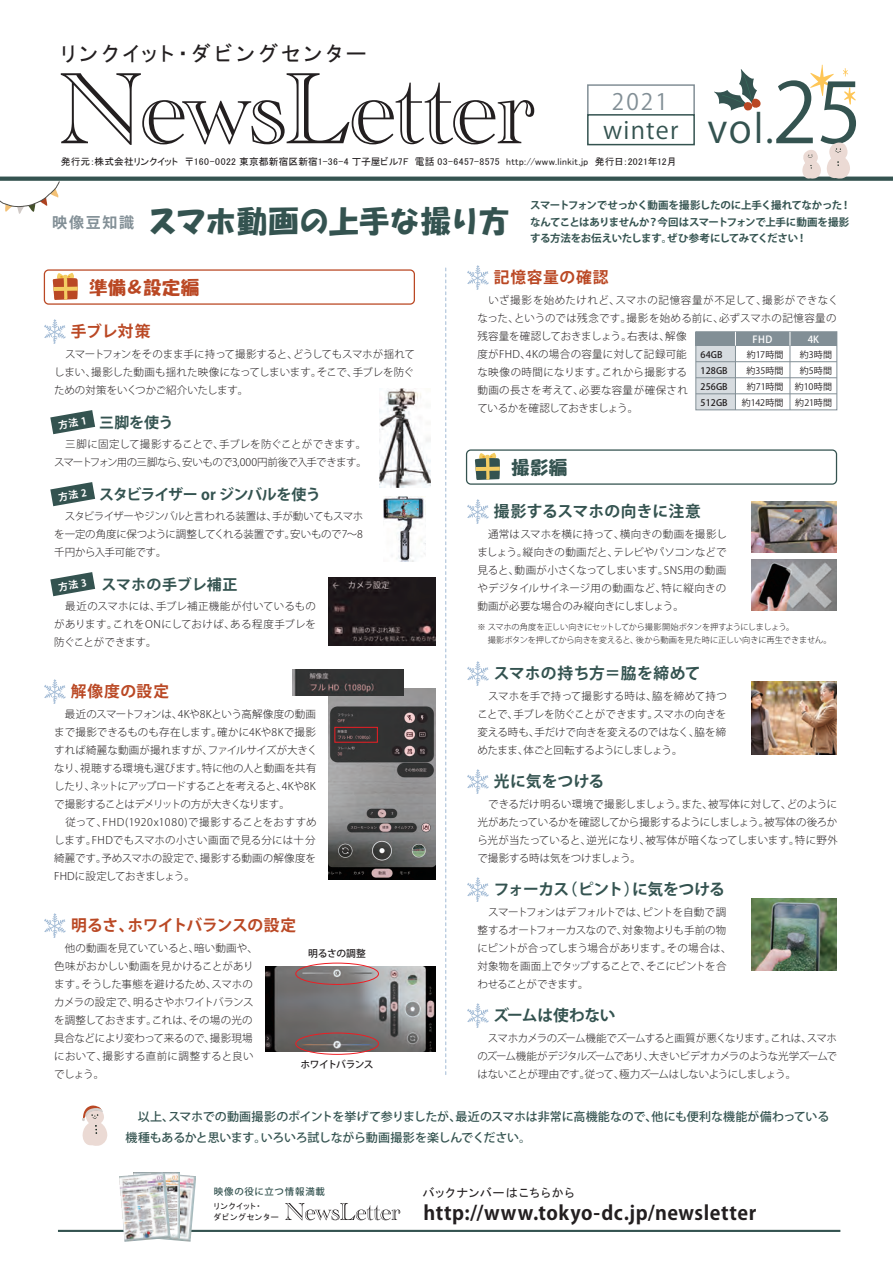
<style>
.page{position:relative;width:893px;height:1263px;background:#fff}
.page>*{position:absolute;margin:0;border:0;box-sizing:border-box;transform-origin:0 0}
.t1{font:39px "Koz Go Pro";color:#345350}
.t2{font:30px "HG Soei Kakupoptai";letter-spacing:.02em;color:#345350}
.t3{font:24px "Koz Go Pro";letter-spacing:.05em;color:#345350}
.t4{font:22.5px "Koz Go Pro";color:#828f96}
.t5{font:21px "MS P Gothic";letter-spacing:.18em;color:#231f20}
.t6{font:700 19.5px "Koz Go Pro";letter-spacing:.025em;color:#231f20}
.t7{font:18px "HG Soei Kakupoptai";color:#ba4824}
.t8{font:18px "HG Soei Kakupoptai";color:#345350}
.t9{font:700 15.75px "Koz Go Pro";letter-spacing:-.005em;color:#345350}
.t10{font:700 15.75px "Koz Go Pro";letter-spacing:.03em;color:#ba4824}
.t11{font:700 15.75px "Koz Go Pro";letter-spacing:-.03em;color:#ba4824}
.t12{font:700 15.75px "Koz Go Pro";letter-spacing:-.035em;color:#345350}
.t13{font:700 15.75px "Koz Go Pro";letter-spacing:.025em;color:#345350}
.t14{font:700 15px "Koz Go Pro";letter-spacing:-.055em;color:#345350}
.t15{font:700 15px "Koz Go Pro";letter-spacing:.01em;color:#345350}
.t16{font:700 15px "Koz Go Pro";letter-spacing:-.02em;color:#345350}
.t17{font:500 12px/21px "Koz Go Pro";letter-spacing:-.015em;color:#345350}
.t18{font:12px "MS P Gothic";letter-spacing:.095em;color:#231f20}
.t19{font:300 10.5px/18px "Koz Go Pro";letter-spacing:-.01em;color:#231f20;text-align:justify}
.t20{font:300 10.5px/18px "Koz Go Pro";letter-spacing:-.035em;color:#231f20}
.t21{font:300 10.5px/18px "Koz Go Pro";letter-spacing:.02em;color:#231f20}
.t22{font:700 10.5px/16.5px "Koz Go Pro";letter-spacing:-.04em;color:#345350}
.t23{font:9.75px "MS P Gothic";letter-spacing:.02em;color:#231f20}
.t24{font:500 9.75px "Koz Go Pro";letter-spacing:-.055em;color:#231f20}
.t25{font:500 9.75px "Koz Go Pro";color:#fff}
.t26{font:500 9.45px "Koz Go Pro";letter-spacing:.08em;color:#345350}
.t27{font:9px/16px "Koz Go Pro";letter-spacing:.01em;color:#231f20;text-align:center}
.t28{font:500 9px/16px "Koz Go Pro";letter-spacing:.01em;color:#231f20}
.t29{font:300 8.25px/12.8px "Koz Go Pro";letter-spacing:-.03em;color:#231f20}
.t30{font:8.25px/11.2px "MS P Gothic";letter-spacing:.11em;color:#231f20}
.s1{font-size:82.5px}
.s2{font-family:"Koz Go Pro";font-weight:700;font-size:15px;color:#828f96}
</style>
<div class="page">
<svg style="left:0;top:177px;width:893px;height:4px;background:#3e5b58"></svg>
<svg style="left:61px;top:73px;width:473px;height:72px"></svg>
<svg style="left:714px;top:69px;width:47px;height:42px"></svg>
<svg style="left:810px;top:65px;width:24px;height:31px"></svg>
<svg style="left:844px;top:87px;width:12px;height:18px"></svg>
<svg style="left:843px;top:68px;width:5px;height:9px"></svg>
<div style="left:587px;top:84px;width:108px;height:32px;border:2px solid #828f96"></div>
<div style="left:587px;top:114px;width:108px;height:31px;border:2px solid #345350"></div>
<div style="left:696px;top:333px;width:39px;height:77px;background:#d7dce0"></div>
<div style="left:696px;top:332px;width:141px;height:14px;background:#828f96"></div>
<svg style="left:53px;top:273px;width:25px;height:27px"></svg>
<svg style="left:475px;top:453px;width:25px;height:27px"></svg>
<svg style="left:82px;top:1105px;width:26px;height:41px"></svg>
<svg style="left:802px;top:142px;width:48px;height:37px"></svg>
<svg style="left:467px;top:265px;width:22px;height:25px"></svg>
<svg style="left:467px;top:499px;width:22px;height:25px"></svg>
<svg style="left:467px;top:661px;width:22px;height:25px"></svg>
<svg style="left:467px;top:769px;width:22px;height:25px"></svg>
<svg style="left:467px;top:877px;width:22px;height:25px"></svg>
<svg style="left:467px;top:1003px;width:22px;height:25px"></svg>
<svg style="left:44px;top:319px;width:22px;height:25px"></svg>
<svg style="left:44px;top:679px;width:22px;height:25px"></svg>
<svg style="left:44px;top:913px;width:22px;height:25px"></svg>
<svg style="left:445px;top:268px;width:1px;height:807px"></svg>
<img style="left:380px;top:388px;width:51px;height:100px">
<div style="left:695px;top:331px;width:142px;height:79px;border:1px solid #828f96"></div>
<hr style="left:735px;top:332px;width:1px;height:78px;background:#828f96">
<hr style="left:790px;top:332px;width:1px;height:78px;background:#828f96">
<svg style="left:735px;top:332px;width:1px;height:14px"></svg>
<svg style="left:790px;top:332px;width:1px;height:14px"></svg>
<hr style="left:696px;top:361px;width:141px;height:1px;background:#828f96">
<hr style="left:696px;top:377px;width:141px;height:1px;background:#828f96">
<hr style="left:696px;top:393px;width:141px;height:1px;background:#828f96">
<img style="left:752px;top:502px;width:85px;height:51px">
<img style="left:752px;top:559px;width:85px;height:51px">
<img style="left:752px;top:682px;width:85px;height:72px">
<hr style="left:58px;top:1230px;width:782px;height:2px;background:#345350">
<img style="left:171px;top:1172px;width:25px;height:70px">
<img style="left:171px;top:1173px;width:8px;height:65px">
<img style="left:119px;top:1172px;width:52px;height:70px">
<svg style="left:285px;top:1203px;width:115px;height:17px"></svg>
<div style="left:466px;top:449px;width:371px;height:36px;border:1px solid #345350;border-radius:4px"></div>
<div style="left:44px;top:269px;width:371px;height:36px;border:1px solid #ba4824;border-radius:4px"></div>
<img style="left:383px;top:497px;width:42px;height:65px">
<img style="left:265px;top:967px;width:170px;height:84px">
<img style="left:329px;top:578px;width:106px;height:68px">
<img style="left:329px;top:688px;width:106px;height:192px">
<div style="left:334px;top:727px;width:44px;height:16px;border:1px solid #ee1d23"></div>
<img style="left:293px;top:670px;width:110px;height:25px">
<svg style="left:0;top:181px;width:60px;height:33px"></svg>
<img style="left:752px;top:899px;width:85px;height:71px">
<div style="left:295px;top:963px;width:84px;height:22px;border:1px solid #ee1d23;border-radius:50%"></div>
<div style="left:295px;top:1032px;width:84px;height:23px;border:1px solid #ee1d23;border-radius:50%"></div>
<svg style="left:50px;top:410px;width:45px;height:24px"></svg>
<svg style="left:50px;top:482px;width:45px;height:24px"></svg>
<svg style="left:50px;top:572px;width:45px;height:24px"></svg>
<h3 class="t5" style="left:61px;top:43px;width:307px">リンクイット・ダビングセンター</h3>
<h3 class="t4" style="left:612px;top:87px;width:58px">2021</h3>
<h3 class="t3" style="left:603px;top:115px;width:77px">winter</h3>
<p class="t23" style="left:61px;top:157px;width:617px">発行元：株式会社リンクイット　〒160-0022 東京都新宿区新宿1-36-4 丁子屋ビル7F　電話 03-6457-8575 http://www.linkit.jp 発行日：2021年12月</p>
<h1 class="t1" style="left:707px;top:104px;width:156px">vol.<span class="s1">25</span></h1>
<h2 class="t2" style="left:52px;top:206px;width:458px"><span class="s2">映像豆知識</span> スマホ動画の上手な撮り方</h2>
<p class="t22" style="left:530px;top:198px;width:322px">スマートフォンでせっかく動画を撮影したのに上手く撮れてなかった！なんてことはありませんか？今回はスマートフォンで上手に動画を撮影する方法をお伝えいたします。ぜひ参考にしてみてください！</p>
<h3 class="t7" style="left:89px;top:278px;width:111px">準備＆設定編</h3>
<h3 class="t10" style="left:54px;top:321px;width:98px">　手ブレ対策</h3>
<p class="t19" style="left:54px;top:345px;width:362px">　スマートフォンをそのまま手に持って撮影すると、どうしてもスマホが揺れてしまい、撮影した動画も揺れた映像になってしまいます。そこで、手ブレを防ぐための対策をいくつかご紹介いたします。</p>
<h3 class="t16" style="left:54px;top:413px;width:121px">　　　三脚を使う</h3>
<p class="t20" style="left:54px;top:435px;width:314px">　三脚に固定して撮影することで、手ブレを防ぐことができます。スマートフォン用の三脚なら、安いもので3,000円前後で入手できます。</p>
<h3 class="t14" style="left:54px;top:485px;width:268px">　　　スタビライザー or ジンバルを使う</h3>
<p class="t19" style="left:54px;top:507px;width:310px">　スタビライザーやジンバルと言われる装置は、手が動いてもスマホを一定の角度に保つように調整してくれる装置です。安いもので7～8千円から入手可能です。</p>
<h3 class="t15" style="left:54px;top:575px;width:185px">　　　スマホの手ブレ補正</h3>
<p class="t19" style="left:54px;top:597px;width:263px">　最近のスマホには、手ブレ補正機能が付いているものがあります。これをONにしておけば、ある程度手ブレを防ぐことができます。</p>
<h3 class="t10" style="left:71px;top:681px;width:100px">解像度の設定</h3>
<p class="t19" style="left:54px;top:705px;width:265px;text-align:left">　最近のスマートフォンは、4Kや8Kという高解像度の動画まで撮影できるものも存在します。確かに4Kや8Kで撮影すれば綺麗な動画が撮れますが、ファイルサイズが大きくなり、視聴する環境も選びます。特に他の人と動画を共有したり、ネットにアップロードすることを考えると、4Kや8Kで撮影することはデメリットの方が大きくなります。<br>　従って、FHD(1920x1080)で撮影することをおすすめします。FHDでもスマホの小さい画面で見る分には十分綺麗です。予めスマホの設定で、撮影する動画の解像度を<br>FHDに設定しておきましょう。</p>
<h3 class="t11" style="left:55px;top:915px;width:260px">　明るさ、ホワイトバランスの設定　</h3>
<p class="t19" style="left:54px;top:939px;width:205px;text-align:left">　他の動画を見ていていると、暗い動画や、色味がおかしい動画を見かけることがあります。そうした事態を避けるため、スマホのカメラの設定で、明るさやホワイトバランスを調整しておきます。これは、その場の光の具合などにより変わって来るので、撮影現場において、撮影する直前に調整すると良いでしょう。</p>
<p class="t24" style="left:308px;top:947px;width:59px">明るさの調整</p>
<p class="t24" style="left:301px;top:1058px;width:74px">ホワイトバランス</p>
<h3 class="t10" style="left:494px;top:267px;width:116px">記憶容量の確認</h3>
<p class="t21" style="left:477px;top:291px;width:363px">　いざ撮影を始めたけれど、スマホの記憶容量が不足して、撮影ができなくなった、というのでは残念です。撮影を始める前に、必ずスマホの記憶容量の残容量を確認しておきましょう。右表は、解像<br>度がFHD、4Kの場合の容量に対して記録可能<br>な映像の時間になります。これから撮影する<br>動画の長さを考えて、必要な容量が確保され<br>ているかを確認しておきましょう。</p>
<p class="t25" style="left:752px;top:333px;width:21px">FHD</p>
<p class="t25" style="left:808px;top:333px;width:13px">4K</p>
<p class="t28" style="left:701px;top:347px;width:29px">64GB<br>128GB<br>256GB<br>512GB</p>
<p class="t27" style="left:742px;top:346px;width:43px">約17時間約35時間約71時間約142時間</p>
<p class="t27" style="left:795px;top:346px;width:39px">約3時間約5時間約10時間約21時間</p>
<h3 class="t8" style="left:512px;top:458px;width:57px">撮影編</h3>
<h3 class="t9" style="left:477px;top:501px;width:225px">　撮影するスマホの向きに注意</h3>
<p class="t19" style="left:477px;top:525px;width:251px">　通常はスマホを横に持って、横向きの動画を撮影しましょう。縦向きの動画だと、テレビやパソコンなどで見ると、動画が小さくなってしまいます。SNS用の動画やデジタイルサイネージ用の動画など、特に縦向きの動画が必要な場合のみ縦向きにしましょう。</p>
<p class="t29" style="left:477px;top:621px;width:356px">※ スマホの角度を正しい向きにセットしてから撮影開始ボタンを押すようにしましょう。<br>　 撮影ボタンを押してから向きを変えると、後から動画を見た時に正しい向きに再生できません。</p>
<h3 class="t13" style="left:494px;top:663px;width:208px">スマホの持ち方＝脇を締めて</h3>
<p class="t19" style="left:477px;top:687px;width:251px">　スマホを手で持って撮影する時は、脇を締めて持つことで、手ブレを防ぐことができます。スマホの向きを変える時も、手だけで向きを変えるのではなく、脇を締めたまま、体ごと回転するようにしましょう。</p>
<h3 class="t9" style="left:494px;top:771px;width:112px">光に気をつける</h3>
<p class="t19" style="left:477px;top:795px;width:362px">　できるだけ明るい環境で撮影しましょう。また、被写体に対して、どのように光があたっているかを確認してから撮影するようにしましょう。被写体の後ろから光が当たっていると、逆光になり、被写体が暗くなってしまいます。特に野外で撮影する時は気をつけましょう。</p>
<h3 class="t12" style="left:494px;top:879px;width:232px">フォーカス（ピント）に気をつける</h3>
<p class="t20" style="left:477px;top:903px;width:256px">　スマートフォンはデフォルトでは、ピントを自動で調整するオートフォーカスなので、対象物よりも手前の物にピントが合ってしまう場合があります。その場合は、対象物を画面上でタップすることで、そこにピントを合わせることができます。</p>
<h3 class="t9" style="left:493px;top:1005px;width:124px">ズームは使わない</h3>
<p class="t19" style="left:477px;top:1029px;width:361px">　スマホカメラのズーム機能でズームすると画質が悪くなります。これは、スマホのズーム機能がデジタルズームであり、大きいビデオカメラのような光学ズームではないことが理由です。従って、極力ズームはしないようにしましょう。</p>
<p class="t17" style="left:126px;top:1106px;width:705px;text-indent:12px">以上、スマホでの動画撮影のポイントを挙げて参りましたが、最近のスマホは非常に高機能なので、他にも便利な機能が備わっている機種もあるかと思います。いろいろ試しながら動画撮影を楽しんでください。</p>
<p class="t26" style="left:214px;top:1186px;width:113px">映像の役に立つ情報満載</p>
<p class="t18" style="left:423px;top:1187px;width:153px">バックナンバーはこちらから</p>
<h3 class="t6" style="left:423px;top:1200px;width:334px">http://www.tokyo-dc.jp/newsletter</h3>
<p class="t30" style="left:214px;top:1200px;width:66px">リンクイット・<br>ダビングセンター</p>
</div>
